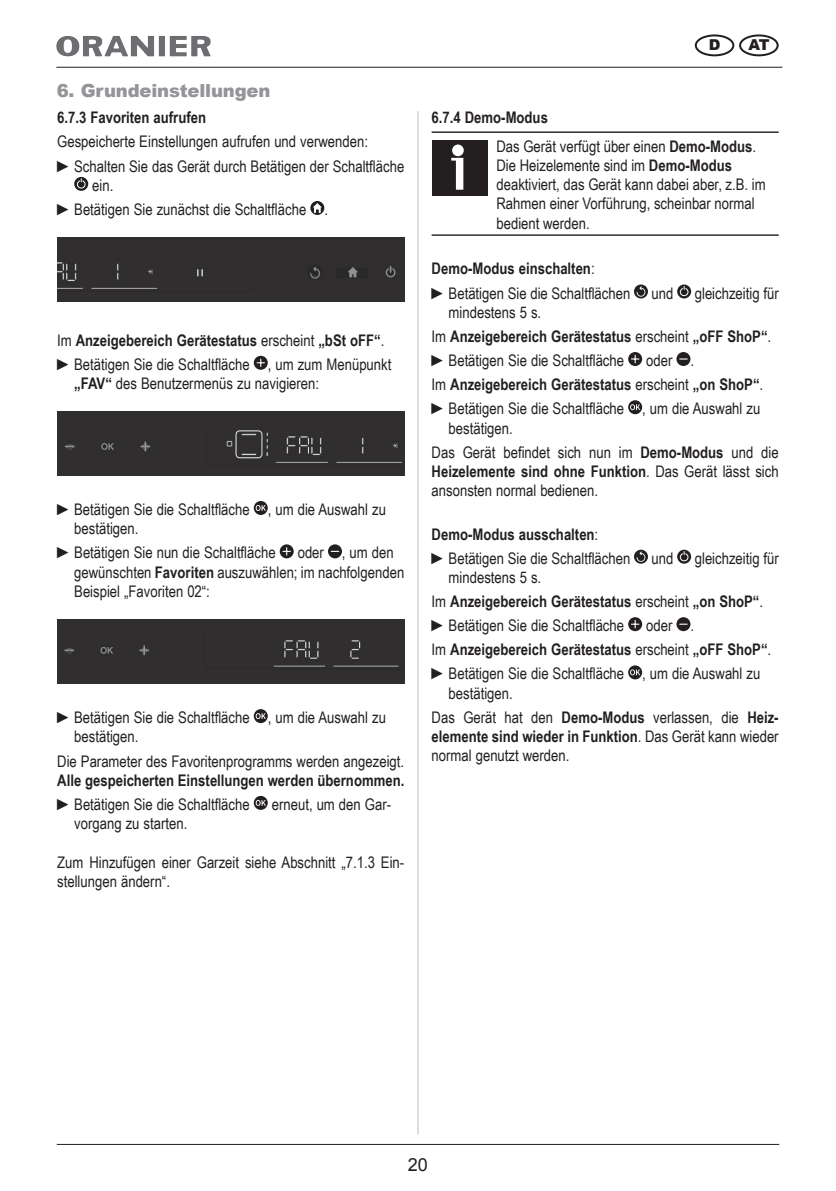
<style>
.page{position:relative;width:836px;height:1191px;background:#fff}
.page>*{position:absolute;margin:0;border:0;box-sizing:border-box;transform-origin:0 0}
.t1{font:900 18px "Arial";letter-spacing:-.01em;color:#939598}
.t2{font:18px "Arial";color:#231f20}
.t3{font:16px/24px "Arial Narrow";color:#231f20}
.t4{font:700 16px/28.4px "Arial Narrow";color:#231f20}
.t5{font:900 15px "Arial";color:#231f20}
.s1{font-weight:700}
.s2{font-weight:400}
</style>
<div class="page">
<img style="left:108px;top:36px;width:46px;height:20px">
<hr style="left:56px;top:67px;width:726px;height:1px;background:#231f20">
<hr style="left:57px;top:1144px;width:722px;height:1px;background:#231f20">
<div style="left:739px;top:34px;width:39px;height:22px;border:2px solid #231f20;border-radius:50%"></div>
<div style="left:694px;top:34px;width:40px;height:22px;border:2px solid #231f20;border-radius:50%"></div>
<hr style="left:417px;top:111px;width:1px;height:1023px;background:#bcbdc0">
<svg style="left:74px;top:177px;width:14px;height:14px"></svg>
<svg style="left:76px;top:179px;width:10px;height:10px"></svg>
<div style="left:310px;top:201px;width:14px;height:14px;background:#231f20;border-radius:50%"></div>
<svg style="left:313px;top:203px;width:9px;height:10px"></svg>
<div style="left:57px;top:237px;width:348px;height:64px;background:#302e2f"></div>
<svg style="left:254px;top:356px;width:14px;height:14px"></svg>
<svg style="left:257px;top:359px;width:7px;height:7px"></svg>
<div style="left:57px;top:411px;width:348px;height:64px;background:#302e2f"></div>
<div style="left:254px;top:501px;width:14px;height:14px;background:#231f20;border-radius:50%"></div>
<svg style="left:256px;top:505px;width:10px;height:6px"></svg>
<div style="left:280px;top:544px;width:14px;height:14px;background:#231f20;border-radius:50%"></div>
<svg style="left:283px;top:547px;width:7px;height:8px"></svg>
<svg style="left:328px;top:544px;width:14px;height:14px"></svg>
<div style="left:57px;top:619px;width:348px;height:64px;background:#302e2f"></div>
<div style="left:254px;top:709px;width:14px;height:14px;background:#231f20;border-radius:50%"></div>
<svg style="left:256px;top:713px;width:10px;height:6px"></svg>
<div style="left:254px;top:796px;width:14px;height:14px;background:#231f20;border-radius:50%"></div>
<svg style="left:256px;top:800px;width:10px;height:6px"></svg>
<div style="left:431px;top:140px;width:56px;height:55px;background:#231f20"></div>
<div style="left:452px;top:144px;width:12px;height:12px;background:#fff;border-radius:50%"></div>
<svg style="left:451px;top:158px;width:12px;height:32px"></svg>
<hr style="left:431px;top:131px;width:347px;height:2px;background:#231f20">
<hr style="left:431px;top:234px;width:347px;height:2px;background:#231f20">
<svg style="left:634px;top:284px;width:14px;height:14px"></svg>
<svg style="left:636px;top:286px;width:9px;height:11px"></svg>
<svg style="left:677px;top:284px;width:14px;height:14px"></svg>
<svg style="left:679px;top:286px;width:10px;height:10px"></svg>
<div style="left:628px;top:352px;width:14px;height:14px;background:#231f20;border-radius:50%"></div>
<svg style="left:631px;top:355px;width:8px;height:8px"></svg>
<svg style="left:676px;top:352px;width:14px;height:14px"></svg>
<div style="left:628px;top:400px;width:14px;height:14px;background:#231f20;border-radius:50%"></div>
<svg style="left:630px;top:404px;width:10px;height:6px"></svg>
<svg style="left:634px;top:550px;width:14px;height:13px"></svg>
<svg style="left:636px;top:551px;width:9px;height:11px"></svg>
<svg style="left:677px;top:550px;width:14px;height:13px"></svg>
<svg style="left:679px;top:551px;width:10px;height:11px"></svg>
<div style="left:628px;top:617px;width:14px;height:14px;background:#231f20;border-radius:50%"></div>
<svg style="left:631px;top:620px;width:8px;height:8px"></svg>
<div style="left:676px;top:617px;width:14px;height:14px;background:#231f20;border-radius:50%"></div>
<svg style="left:679px;top:623px;width:8px;height:2px"></svg>
<svg style="left:628px;top:665px;width:14px;height:14px"></svg>
<svg style="left:630px;top:669px;width:10px;height:6px"></svg>
<p class="t1" style="left:57px;top:77px;width:215px">6. Grundeinstellungen</p>
<p class="t4" style="left:57px;top:103px;width:150px">6.7.3 Favoriten aufrufen</p>
<p class="t3" style="left:57px;top:129px;width:348px">Gespeicherte Einstellungen aufrufen und verwenden: ►Schalten Sie das Gerät durch Betätigen der Schaltfläche</p>
<p class="t3" style="left:57px;top:173px;width:272px;text-indent:35px">ein.<br>►Betätigen Sie zunächst die Schaltfläche .</p>
<p class="t3" style="left:57px;top:327px;width:336px">Im <span class="s1">Anzeigebereich Gerätestatus</span> erscheint <span class="s1">„bSt oFF“</span>. ►Betätigen Sie die Schaltfläche , um zum Menüpunkt</p>
<p class="t3" style="left:74px;top:371px;width:246px"><span class="s1">„FAV“</span> des Benutzermenüs zu navigieren:</p>
<p class="t3" style="left:74px;top:499px;width:313px;line-height:19.2px;text-indent:-17px">►Betätigen Sie die Schaltfläche , um die Auswahl zu bestätigen.</p>
<p class="t3" style="left:57px;top:540px;width:220px">►Betätigen Sie nun die Schaltfläche</p>
<p class="t3" style="left:74px;top:542px;width:331px;line-height:19.2px;text-indent:223px">oder , um den gewünschten <span class="s1">Favoriten</span> auszuwählen; im nachfolgenden<br>Beispiel „Favoriten 02“:</p>
<p class="t3" style="left:74px;top:707px;width:313px;line-height:19.2px;text-indent:-17px">►Betätigen Sie die Schaltfläche , um die Auswahl zu bestätigen.</p>
<p class="t3" style="left:57px;top:748px;width:348px">Die Parameter des Favoritenprogramms werden angezeigt.</p>
<p class="t4" style="left:57px;top:765px;width:348px">Alle gespeicherten Einstellungen werden übernommen.</p>
<p class="t3" style="left:57px;top:791px;width:194px">►Betätigen Sie die Schaltfläche</p>
<p class="t3" style="left:272px;top:791px;width:121px">erneut, um den Gar-</p>
<p class="t3" style="left:74px;top:811px;width:115px">vorgang zu starten.</p>
<p class="t3" style="left:57px;top:852px;width:348px;line-height:19.2px">Zum Hinzufügen einer Garzeit siehe Abschnitt „7.1.3 Ein&shy;stellungen ändern“.</p>
<p class="t5" style="left:708px;top:34px;width:13px">D</p>
<p class="t5" style="left:748px;top:34px;width:23px">AT</p>
<p class="t4" style="left:496px;top:103px;width:261px;text-indent:-65px">6.7.4 Demo-Modus<br><span class="s2">Das Gerät verfügt über einen</span> Demo-Modus<span class="s2">.</span></p>
<p class="t3" style="left:496px;top:155px;width:271px;line-height:19.2px">Die Heizelemente sind im <span class="s1">Demo-Modus </span>deaktiviert, das Gerät kann dabei aber, z.B. im Rahmen einer Vorführung, scheinbar normal bedient werden.</p>
<p class="t3" style="left:431px;top:256px;width:200px"><span class="s1">Demo-Modus einschalten</span>: ►Betätigen Sie die Schaltflächen</p>
<p class="t3" style="left:651px;top:280px;width:23px">und</p>
<p class="t3" style="left:694px;top:280px;width:85px">gleichzeitig für</p>
<p class="t3" style="left:431px;top:299px;width:341px;text-indent:17px">mindestens 5 s.<br>Im <span class="s1">Anzeigebereich Gerätestatus</span> erscheint <span class="s1">„oFF ShoP“</span>. ►Betätigen Sie die Schaltfläche</p>
<p class="t3" style="left:431px;top:348px;width:333px;text-indent:214px">oder .<br>Im <span class="s1">Anzeigebereich Gerätestatus</span> erscheint <span class="s1">„on ShoP“</span>. ►Betätigen Sie die Schaltfläche , um die Auswahl zu</p>
<p class="t3" style="left:431px;top:415px;width:348px;text-indent:17px">bestätigen.<br>Das Gerät befindet sich nun im <span class="s1">Demo-Modus</span> und die</p>
<p class="t3" style="left:431px;top:461px;width:348px;line-height:19.2px"><span class="s1">Heizelemente sind ohne Funktion</span>. Das Gerät lässt sich ansonsten normal bedienen.</p>
<p class="t3" style="left:431px;top:521px;width:200px"><span class="s1">Demo-Modus ausschalten</span>: ►Betätigen Sie die Schaltflächen</p>
<p class="t3" style="left:651px;top:545px;width:23px">und</p>
<p class="t3" style="left:694px;top:545px;width:85px">gleichzeitig für</p>
<p class="t3" style="left:431px;top:565px;width:333px;text-indent:17px">mindestens 5 s.<br>Im <span class="s1">Anzeigebereich Gerätestatus</span> erscheint <span class="s1">„on ShoP“</span>. ►Betätigen Sie die Schaltfläche</p>
<p class="t3" style="left:431px;top:613px;width:341px;text-indent:214px">oder .<br>Im <span class="s1">Anzeigebereich Gerätestatus</span> erscheint <span class="s1">„oFF ShoP“</span>. ►Betätigen Sie die Schaltfläche , um die Auswahl zu</p>
<p class="t3" style="left:431px;top:680px;width:348px;text-indent:17px">bestätigen.<br>Das Gerät hat den <span class="s1">Demo-Modus</span> verlassen, die <span class="s1">Heiz-</span></p>
<p class="t3" style="left:431px;top:726px;width:348px;line-height:19.2px"><span class="s1">elemente sind wieder in Funktion</span>. Das Gerät kann wieder normal genutzt werden.</p>
<p class="t2" style="left:408px;top:1153px;width:22px">20</p>
</div>
